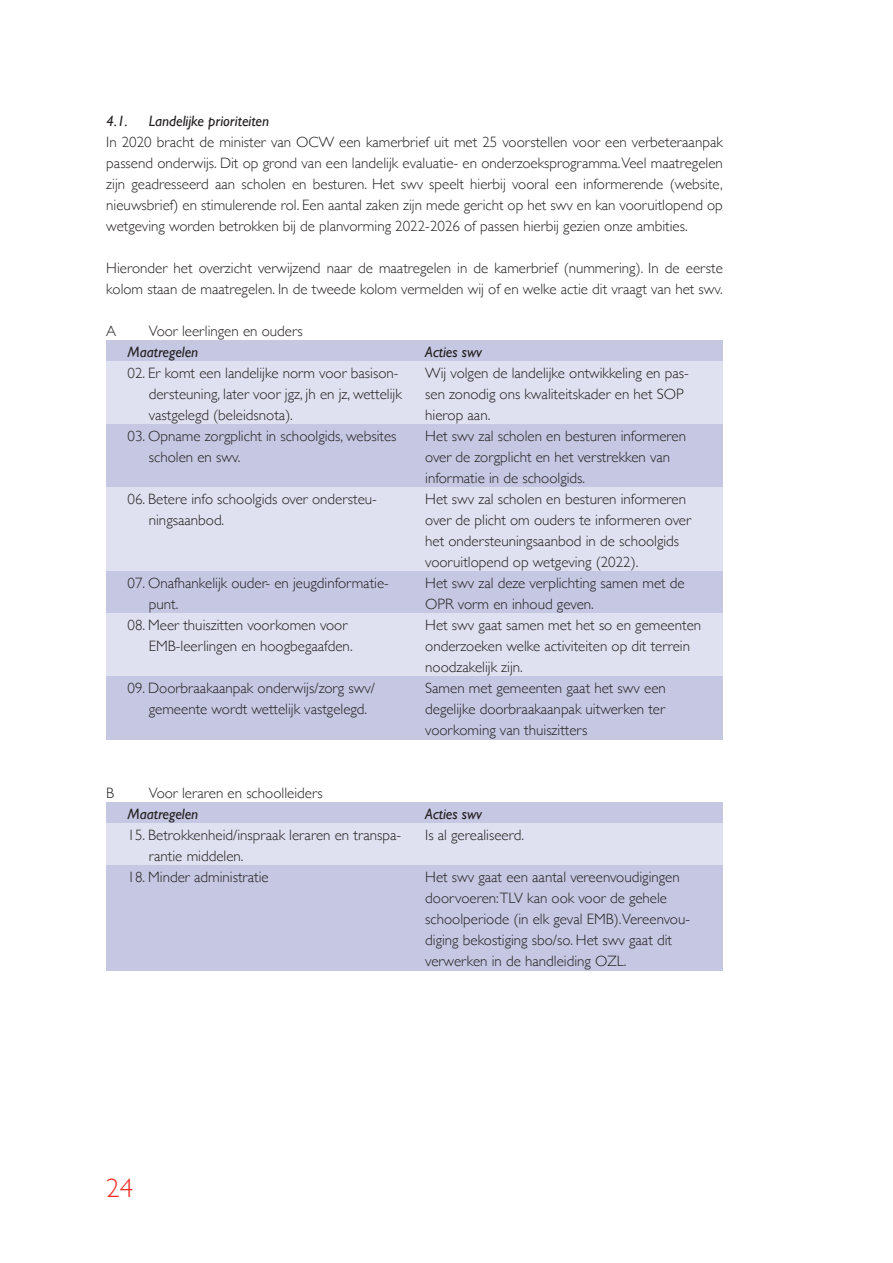
<style>
.page{position:relative;width:893px;height:1263px;background:#fff}
.page>*{position:absolute;margin:0;border:0;box-sizing:border-box;transform-origin:0 0}
.t1{font:300 27px "Gill Sans";color:#ee2e22}
.t2{font:300 15px/21px "Gill Sans";color:#231f20}
.t3{font:italic 15px "Gill Sans";color:#231f20}
</style>
<div class="page">
<div style="left:106px;top:340px;width:617px;height:21px;background:#c6c8e3"></div>
<div style="left:106px;top:361px;width:617px;height:63px;background:#dfe1f0"></div>
<div style="left:106px;top:424px;width:617px;height:63px;background:#c6c8e3"></div>
<div style="left:106px;top:487px;width:617px;height:84px;background:#dfe1f0"></div>
<div style="left:106px;top:571px;width:617px;height:42px;background:#c6c8e3"></div>
<div style="left:106px;top:613px;width:617px;height:63px;background:#dfe1f0"></div>
<div style="left:106px;top:676px;width:617px;height:63px;background:#c6c8e3"></div>
<div style="left:106px;top:802px;width:617px;height:21px;background:#c6c8e3"></div>
<div style="left:106px;top:823px;width:617px;height:42px;background:#dfe1f0"></div>
<div style="left:106px;top:865px;width:617px;height:105px;background:#c6c8e3"></div>
<p class="t3" style="left:106px;top:112px;width:23px">4.1.</p>
<p class="t3" style="left:149px;top:112px;width:122px">Landelijke prioriteiten</p>
<p class="t2" style="left:106px;top:131px;width:618px;text-align:justify">In 2020 bracht de minister van OCW een kamerbrief uit met 25 voorstellen voor een verbeteraanpak passend onderwijs. Dit op grond van een landelijk evaluatie- en onderzoeksprogramma. Veel maatregelen zijn geadresseerd aan scholen en besturen. Het swv speelt hierbij vooral een informerende (website, nieuwsbrief) en stimulerende rol. Een aantal zaken zijn mede gericht op het swv en kan vooruitlopend op wetgeving worden betrokken bij de planvorming 2022-2026 of passen hierbij gezien onze ambities.</p>
<p class="t2" style="left:106px;top:257px;width:618px">Hieronder het overzicht verwijzend naar de maatregelen in de kamerbrief (nummering). In de eerste kolom staan de maatregelen. In de tweede kolom vermelden wij of en welke actie dit vraagt van het swv.</p>
<p class="t2" style="left:106px;top:320px;width:12px">A</p>
<p class="t2" style="left:149px;top:320px;width:156px">Voor leerlingen en ouders</p>
<p class="t3" style="left:128px;top:343px;width:72px">Maatregelen</p>
<p class="t2" style="left:149px;top:362px;width:254px;text-indent:-21px">02. Er komt een landelijke norm voor basison&shy;dersteuning, later voor jgz, jh en jz, wettelijk vastgelegd (beleidsnota).</p>
<p class="t2" style="left:149px;top:425px;width:249px;text-indent:-21px">03. Opname zorgplicht in schoolgids, websites scholen en swv.</p>
<p class="t2" style="left:149px;top:488px;width:230px;text-indent:-21px">06. Betere info schoolgids over ondersteu&shy;ningsaanbod.</p>
<p class="t3" style="left:425px;top:343px;width:58px">Acties swv</p>
<p class="t2" style="left:425px;top:362px;width:278px">Wij volgen de landelijke ontwikkeling en pas&shy;sen zonodig ons kwaliteitskader en het SOP hierop aan.<br>Het swv zal scholen en besturen informeren over de zorgplicht en het verstrekken van informatie in de schoolgids.<br>Het swv zal scholen en besturen informeren over de plicht om ouders te informeren over het ondersteuningsaanbod in de schoolgids vooruitlopend op wetgeving (2022).<br>Het swv zal deze verplichting samen met de OPR vorm en inhoud geven.<br>Het swv gaat samen met het so en gemeenten onderzoeken welke activiteiten op dit terrein noodzakelijk zijn.<br>Samen met gemeenten gaat het swv een degelijke doorbraakaanpak uitwerken ter voorkoming van thuiszitters</p>
<p class="t2" style="left:149px;top:572px;width:242px;text-indent:-21px">07. Onafhankelijk ouder- en jeugdinformatie&shy;punt.</p>
<p class="t2" style="left:149px;top:614px;width:205px;text-indent:-21px">08. Meer thuiszitten voorkomen voor<br>EMB-leerlingen en hoogbegaafden.</p>
<p class="t2" style="left:149px;top:677px;width:228px;text-indent:-21px">09. Doorbraakaanpak onderwijs/zorg swv/ gemeente wordt wettelijk vastgelegd.</p>
<p class="t2" style="left:106px;top:782px;width:9px">B</p>
<p class="t2" style="left:149px;top:782px;width:176px">Voor leraren en schoolleiders</p>
<p class="t3" style="left:128px;top:805px;width:72px">Maatregelen</p>
<p class="t2" style="left:149px;top:824px;width:254px;text-indent:-21px">15. Betrokkenheid/inspraak leraren en transpa&shy;rantie middelen.</p>
<p class="t2" style="left:128px;top:866px;width:143px">18. Minder administratie</p>
<p class="t3" style="left:425px;top:805px;width:58px">Acties swv</p>
<p class="t2" style="left:425px;top:824px;width:100px">Is al gerealiseerd.</p>
<p class="t2" style="left:425px;top:866px;width:266px">Het swv gaat een aantal vereenvoudigingen doorvoeren:TLV kan ook voor de gehele schoolperiode (in elk geval EMB).Vereenvou&shy;diging bekostiging sbo/so. Het swv gaat dit verwerken in de handleiding OZL.</p>
<h1 class="t1" style="left:106px;top:1167px;width:28px">24</h1>
</div>
